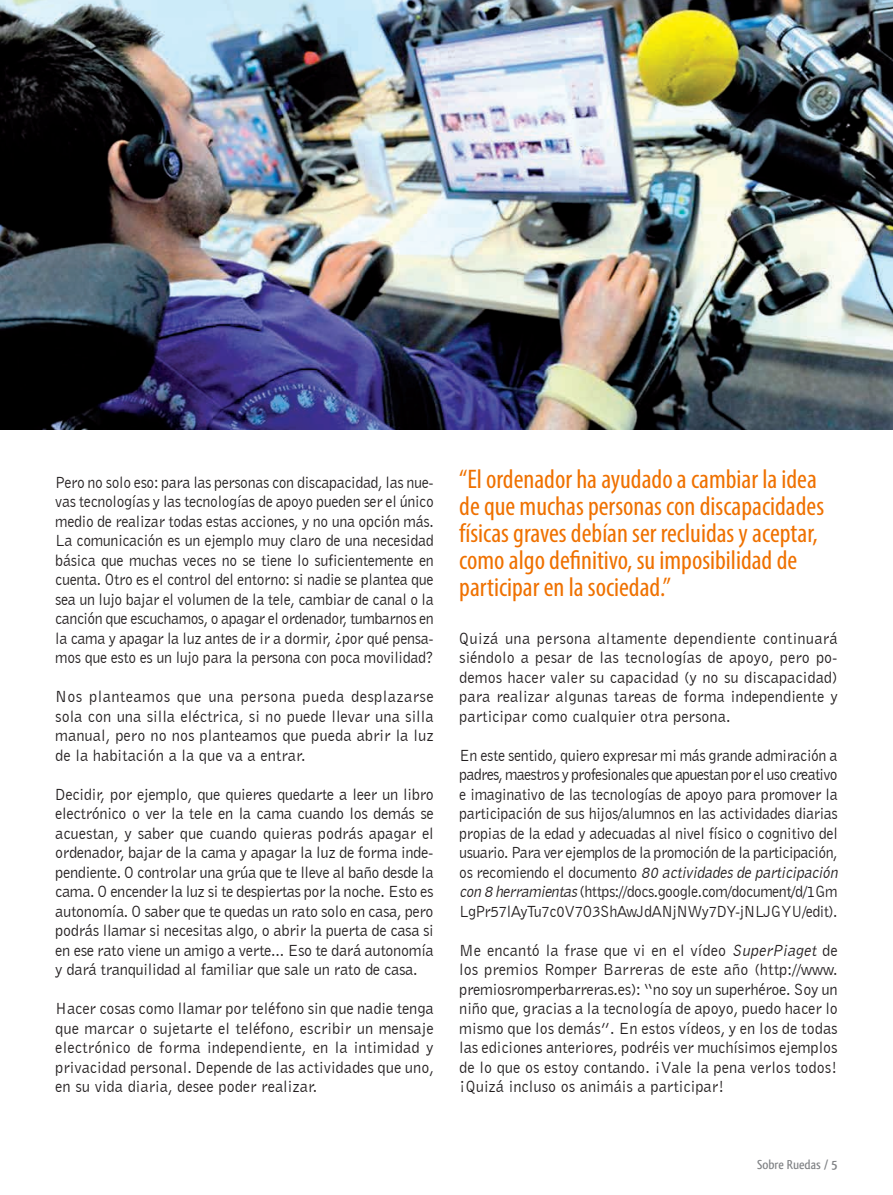
<style>
.page{position:relative;width:893px;height:1195px;background:#fff}
.page>*{position:absolute;margin:0;border:0;box-sizing:border-box;transform-origin:0 0}
._6_Destacat{font:condensed 27px/27px "Myriad Pro";color:#ef7100}
._5_A_Cos_de_text_PRI{font:16.5px/19.5px "Bell Gothic BT";letter-spacing:-.02em;color:#231f20;text-align:justify}
.t1{font:500 13.5px "Qlassik";color:#808285}
.s1{font-style:italic}
.s2{font-weight:700}
</style>
<div class="page">
<img style="left:0;top:0;width:893px;height:429px">
<p class="_5_A_Cos_de_text_PRI" style="left:55px;top:472px;width:380px">Pero no solo eso: para las personas con discapacidad, las nue&shy;vas tecnologías y las tecnologías de apoyo pueden ser el único medio de realizar todas estas acciones, y no una opción más.<br>La comunicación es un ejemplo muy claro de una necesidad básica que muchas veces no se tiene lo suficientemente en cuenta. Otro es el control del entorno: si nadie se plantea que sea un lujo bajar el volumen de la tele, cambiar de canal o la canción que escuchamos, o apagar el ordenador, tumbarnos en la cama y apagar la luz antes de ir a dormir, ¿por qué pensa&shy;mos que esto es un lujo para la persona con poca movilidad?</p>
<p class="_5_A_Cos_de_text_PRI" style="left:55px;top:686px;width:380px">Nos planteamos que una persona pueda desplazarse sola con una silla eléctrica, si no puede llevar una silla manual, pero no nos planteamos que pueda abrir la luz de la habitación a la que va a entrar.</p>
<p class="_5_A_Cos_de_text_PRI" style="left:55px;top:784px;width:380px">Decidir, por ejemplo, que quieres quedarte a leer un libro electrónico o ver la tele en la cama cuando los demás se acuestan, y saber que cuando quieras podrás apagar el ordenador, bajar de la cama y apagar la luz de forma inde&shy;pendiente. O controlar una grúa que te lleve al baño desde la cama. O encender la luz si te despiertas por la noche. Esto es autonomía. O saber que te quedas un rato solo en casa, pero podrás llamar si necesitas algo, o abrir la puerta de casa si en ese rato viene un amigo a verte... Eso te dará autonomía y dará tranquilidad al familiar que sale un rato de casa.</p>
<p class="_5_A_Cos_de_text_PRI" style="left:55px;top:998px;width:380px">Hacer cosas como llamar por teléfono sin que nadie tenga que marcar o sujetarte el teléfono, escribir un mensaje electrónico de forma independiente, en la intimidad y privacidad personal. Depende de las actividades que uno, en su vida diaria, desee poder realizar.</p>
<p class="_6_Destacat" style="left:459px;top:466px;width:366px">“El ordenador ha ayudado a cambiar la idea de que muchas personas con discapacidades físicas graves debían ser recluidas y aceptar, como algo definitivo, su imposibilidad de participar en la sociedad.”</p>
<p class="_5_A_Cos_de_text_PRI" style="left:459px;top:628px;width:380px">Quizá una persona altamente dependiente continuará siéndolo a pesar de las tecnologías de apoyo, pero po&shy;demos hacer valer su capacidad (y no su discapacidad) para realizar algunas tareas de forma independiente y participar como cualquier otra persona.</p>
<p class="_5_A_Cos_de_text_PRI" style="left:459px;top:745px;width:383px;text-align:left">En este sentido, quiero expresar mi más grande admiración a padres, maestros y profesionales que apuestan por el uso creativo e imaginativo de las tecnologías de apoyo para promover la participación de sus hijos/alumnos en las actividades diarias propias de la edad y adecuadas al nivel físico o cognitivo del usuario. Para ver ejemplos de la promoción de la participación, o s re c o m i e n d o e l d o c u m e n to <span class="s1">80 actividadesdeparticipación con 8 herramientas</span>(https://docs.google.com/document/d/1Gm LgPr57lAyTu7c0V7O3ShAwJdANjNWy7DY-jNLJGYU/edit).</p>
<p class="_5_A_Cos_de_text_PRI" style="left:459px;top:940px;width:380px">Me encantó la frase que vi en el vídeo <span class="s1">SuperPiaget</span> de los premios Romper Barreras de este año (http://www. premiosromperbarreras.es): “no soy un superhéroe. Soy un niño que, gracias a la tecnología de apoyo, puedo hacer lo mismo que los demás”. En estos vídeos, y en los de todas las ediciones anteriores, podréis ver muchísimos ejemplos de lo que os estoy contando. ¡Vale la pena verlos todos! ¡Quizá incluso os animáis a participar!</p>
<p class="t1" style="left:757px;top:1157px;width:82px">Sobre Ruedas / <span class="s2">5</span></p>
</div>
